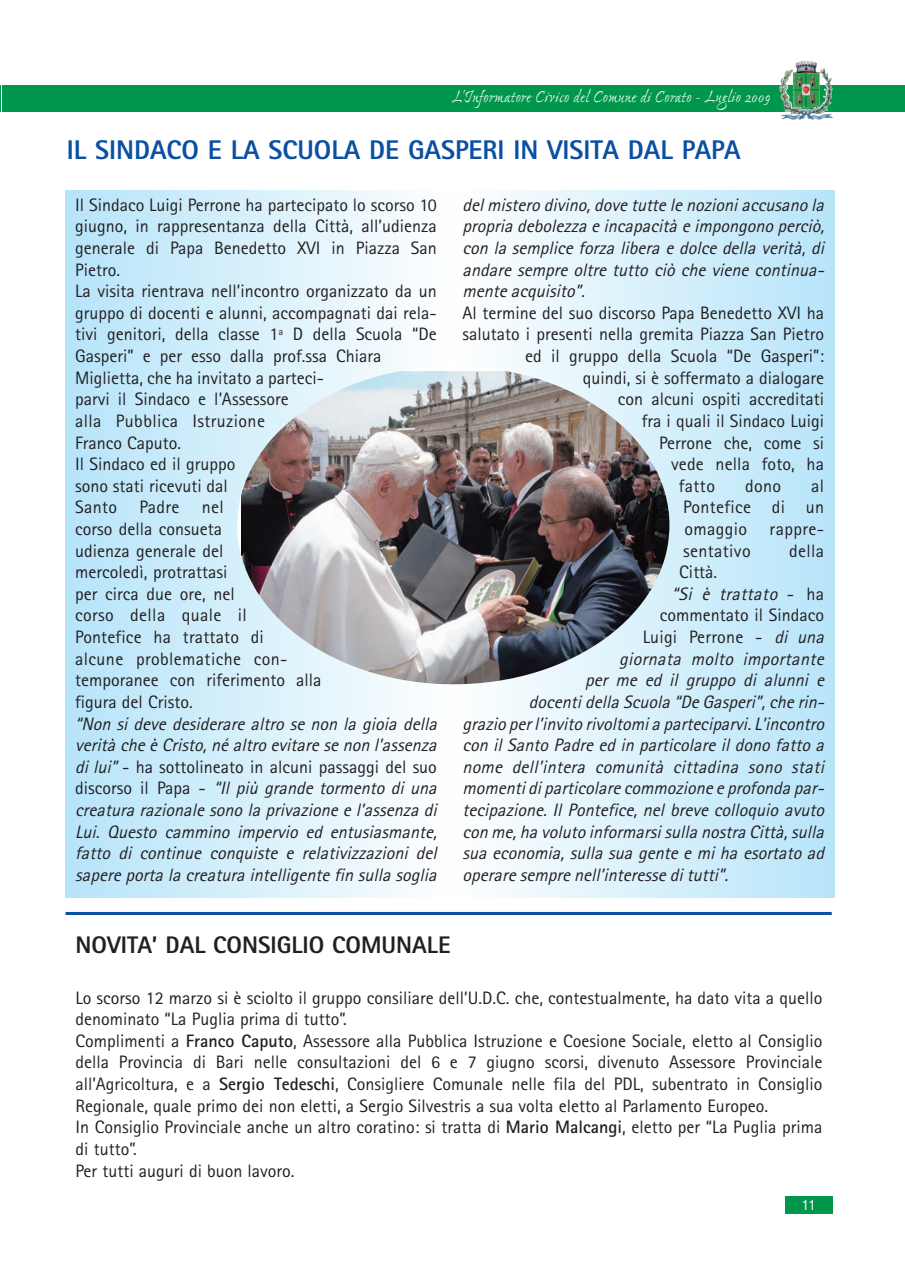
<style>
.page{position:relative;width:905px;height:1273px;background:#fff}
.page>*{position:absolute;margin:0;border:0;box-sizing:border-box;transform-origin:0 0}
.t1{font:800 27px "Rotis Sans Serif";color:#0a4fa2}
.t2{font:800 24px "Rotis Sans Serif";color:#231f20}
.t3{font:18px/21.6px "Rotis Sans Serif";color:#231f20}
.t4{font:italic 18px/21.6px "Rotis Sans Serif";color:#231f20}
.t5{font:18px "Ex Ponto MM Os F.290.wt";letter-spacing:-.01em;color:#fff}
.t6{font:condensed 13.5px "Helvetica";color:#fff}
.s1{font-style:normal}
.s2{font-style:italic}
.s3{font-weight:700}
</style>
<div class="page">
<div style="left:2px;top:85px;width:903px;height:26px;background:#00974c"></div>
<div style="left:785px;top:1196px;width:48px;height:17px;background:#00974c"></div>
<svg style="left:0;top:85px;width:1px;height:26px"></svg>
<img style="left:779px;top:69px;width:15px;height:33px">
<svg style="left:65px;top:191px;width:769px;height:706px"></svg>
<img style="left:242px;top:371px;width:427px;height:313px">
<hr style="left:65px;top:911px;width:767px;height:3px;background:#0a4fa2">
<p class="t5" style="left:452px;top:89px;width:320px">L’Informatore Civico del Comune di Corato - Luglio 2009</p>
<h1 class="t1" style="left:67px;top:140px;width:675px">IL SINDACO E LA SCUOLA DE GASPERI IN VISITA DAL PAPA</h1>
<p class="t3" style="left:75px;top:196px;width:363px">Il Sindaco Luigi Perrone ha partecipato lo scorso 10 giugno, in rappresentanza della Città, all’udienza generale di Papa Benedetto XVI in Piazza San<br>Pietro.<br>La visita rientrava nell’incontro organizzato da un gruppo di docenti e alunni, accompagnati dai rela&shy;tivi genitori, della classe 1ª D della Scuola “De<br>Gasperi” e per esso dalla prof.ssa Chiara<br>Miglietta, che ha invitato a parteci-<br>parvi il Sindaco e l’Assessore<br>alla Pubblica Istruzione<br>Franco Caputo.<br>Il Sindaco ed il gruppo<br>sono stati ricevuti dal<br>Santo Padre nel<br>corso della consueta<br>udienza generale del<br>mercoledì, protrattasi<br>per circa due ore, nel<br>corso della quale il<br>Pontefice ha trattato di<br>alcune problematiche con-<br>temporanee con riferimento alla<br>figura del Cristo.</p>
<p class="t4" style="left:75px;top:714px;width:367px">“Non si deve desiderare altro se non la gioia della verità che è Cristo, né altro evitare se non l’assenza di lui” <span class="s1">- ha sottolineato in alcuni passaggi del suo d i s c o rs o i l Pa p a -</span> “Il più grande tormento di una creatura razionale sono la privazione e l’assenza di Lui. Questo cammino impervio ed entusiasmante, fatto di continue conquiste e relativizzazioni del sapere porta la creatura intelligente fin sulla soglia</p>
<p class="t4" style="left:462px;top:196px;width:367px;text-align:justify">delmistero divino,dove tutte le nozioniaccusano la propria debolezza e incapacità e impongono perciò, con la semplice forza libera e dolce della verità, di andare sempre oltre tutto ciò che viene continua&shy;mente acquisito”.</p>
<p class="t3" style="left:462px;top:304px;width:363px">Al termine del suo discorso Papa Benedetto XVI ha</p>
<p class="t3" style="left:462px;top:325px;width:363px">salutato i presenti nella gremita Piazza San Pietro</p>
<p class="t3" style="left:525px;top:347px;width:300px">ed il gruppo della Scuola “De Gasperi”:</p>
<p class="t3" style="left:583px;top:368px;width:243px">quindi, si è soffermato a dialogare</p>
<p class="t3" style="left:618px;top:390px;width:208px">con alcuni ospiti accreditati</p>
<p class="t3" style="left:642px;top:412px;width:184px">fra i quali il Sindaco Luigi</p>
<p class="t3" style="left:659px;top:433px;width:166px">Perrone che, come si</p>
<p class="t3" style="left:671px;top:455px;width:154px">vede nella foto, ha</p>
<p class="t3" style="left:679px;top:476px;width:38px">fatto</p>
<p class="t3" style="left:745px;top:476px;width:38px">dono</p>
<p class="t3" style="left:683px;top:476px;width:143px;text-align:justify;text-indent:128px">al Pontefice di un omaggio rappre&shy;sentativo</p>
<p class="t3" style="left:789px;top:541px;width:37px">della</p>
<p class="t3" style="left:679px;top:563px;width:39px">Città.</p>
<p class="t4" style="left:672px;top:584px;width:154px">“Si è trattato <span class="s1">- h a</span></p>
<p class="t3" style="left:660px;top:606px;width:166px">commentato il Sindaco</p>
<p class="t3" style="left:643px;top:628px;width:186px">Luigi Perrone - <span class="s2">di una</span></p>
<p class="t4" style="left:619px;top:649px;width:210px">giornata molto importante</p>
<p class="t4" style="left:585px;top:671px;width:244px">per me ed il gruppo di alunni e</p>
<p class="t4" style="left:529px;top:692px;width:300px">docentidella Scuola “De Gasperi”,che rin-</p>
<p class="t4" style="left:462px;top:714px;width:367px">grazio perl’invito rivoltomia parteciparvi.L’incontro</p>
<p class="t4" style="left:462px;top:736px;width:366px">con il Santo Padre ed in particolare il dono fatto a</p>
<p class="t4" style="left:462px;top:757px;width:367px">nome dell’intera comunità cittadina sono stati</p>
<p class="t4" style="left:462px;top:779px;width:367px">momentidiparticolare commozione e profonda par-</p>
<p class="t4" style="left:462px;top:800px;width:367px">tecipazione. Il Pontefice, nel breve colloquio avuto</p>
<p class="t4" style="left:462px;top:822px;width:366px">con me,ha voluto informarsisulla nostra Città,sulla</p>
<p class="t4" style="left:462px;top:844px;width:367px">sua economia, sulla sua gente e mi ha esortato ad</p>
<p class="t4" style="left:462px;top:865px;width:271px">operare sempre nell’interesse ditutti”.</p>
<h2 class="t2" style="left:75px;top:935px;width:376px">NOVITA’ DAL CONSIGLIO COMUNALE</h2>
<p class="t3" style="left:75px;top:988px;width:748px">Lo scorso 12 marzo si è sciolto il gruppo consiliare dell’U.D.C. che, contestualmente, ha dato vita a quello denominato “La Puglia prima di tutto”.<br>Complimenti a <span class="s3">Franco Caputo</span>, Assessore alla Pubblica Istruzione e Coesione Sociale, eletto al Consiglio della Provincia di Bari nelle consultazioni del 6 e 7 giugno scorsi, divenuto Assessore Provinciale all’Agricoltura, e a <span class="s3">Sergio Tedeschi</span>, Consigliere Comunale nelle fila del PDL, subentrato in Consiglio Regionale, quale primo dei non eletti, a Sergio Silvestris a sua volta eletto al Parlamento Europeo.<br>In Consiglio Provinciale anche un altro coratino: si tratta di <span class="s3">Mario Malcangi</span>, eletto per “La Puglia prima di tutto”.<br>Per tutti auguri di buon lavoro.</p>
<p class="t6" style="left:802px;top:1196px;width:15px">11</p>
</div>
